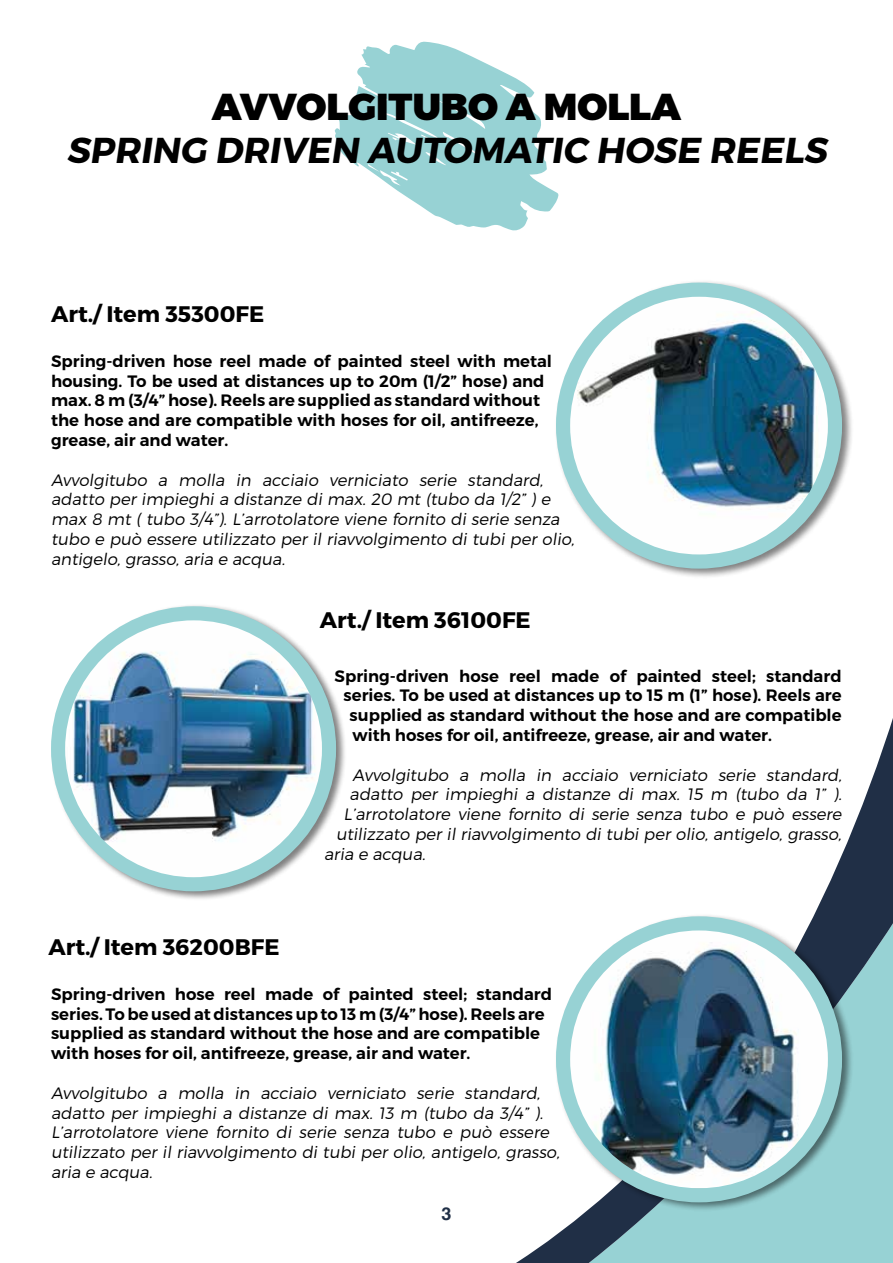
<style>
.page{position:relative;width:893px;height:1263px;background:#fff}
.page>*{position:absolute;margin:0;border:0;box-sizing:border-box;transform-origin:0 0}
.t1{font:37.5px "Trueno Blk";color:#000}
.t2{font:36px "Trueno Bd It";color:#000}
.t3{font:22.5px "Trueno Bd";color:#000}
.t4{font:700 18px "Helvetica";color:#202f46}
.t5{font:16.5px/19.8px "Trueno Lt It";color:#000}
.t6{font:16.5px/19.8px "Trueno S Bd";color:#000}
</style>
<div class="page">
<svg style="left:516px;top:718px;width:377px;height:545px"></svg>
<svg style="left:334px;top:41px;width:225px;height:190px"></svg>
<div style="left:554px;top:279px;width:299px;height:299px;background:#000;opacity:.5"></div>
<img style="left:563px;top:296px;width:272px;height:259px">
<div style="left:556px;top:283px;width:286px;height:286px;border:14px solid #97d2d4;border-radius:50%"></div>
<div style="left:50px;top:603px;width:297px;height:297px;background:#000;opacity:.5"></div>
<img style="left:59px;top:619px;width:270px;height:262px">
<div style="left:51px;top:606px;width:285px;height:285px;border:14px solid #97d2d4;border-radius:50%"></div>
<div style="left:554px;top:913px;width:299px;height:299px;background:#000;opacity:.5"></div>
<img style="left:563px;top:927px;width:272px;height:262px">
<div style="left:556px;top:916px;width:286px;height:286px;border:14px solid #97d2d4;border-radius:50%"></div>
<h1 class="t1" style="left:212px;top:83px;width:471px">AVVOLGITUBO A MOLLA</h1>
<h2 class="t2" style="left:66px;top:128px;width:762px">SPRING DRIVEN AUTOMATIC HOSE REELS</h2>
<h3 class="t3" style="left:51px;top:300px;width:215px">Art./ Item 35300FE</h3>
<p class="t6" style="left:51px;top:351px;width:502px">Spring-driven hose reel made of painted steel with metal housing. To be used at distances up to 20m (1/2” hose) and max. 8 m (3/4” hose). Reels are supplied as standard without the hose and are compatible with hoses for oil, antifreeze, grease, air and water.</p>
<p class="t5" style="left:51px;top:470px;width:525px">Avvolgitubo a molla in acciaio verniciato serie standard, adatto per impieghi a distanze di max. 20 mt (tubo da 1/2” ) e max 8 mt ( tubo 3/4”). L’arrotolatore viene fornito di serie senza tubo e può essere utilizzato per il riavvolgimento di tubi per olio, antigelo, grasso, aria e acqua.</p>
<h3 class="t3" style="left:320px;top:606px;width:212px">Art./ Item 36100FE</h3>
<h3 class="t3" style="left:48px;top:932px;width:233px">Art./ Item 36200BFE</h3>
<p class="t6" style="left:335px;top:666px;width:508px">Spring-driven hose reel made of painted steel; standard</p>
<p class="t6" style="left:344px;top:686px;width:500px">series. To be used at distances up to 15 m (1” hose). Reels are</p>
<p class="t6" style="left:350px;top:706px;width:493px">supplied as standard without the hose and are compatible</p>
<p class="t6" style="left:353px;top:725px;width:421px">with hoses for oil, antifreeze, grease, air and water.</p>
<p class="t5" style="left:353px;top:764px;width:491px">Avvolgitubo a molla in acciaio verniciato serie standard,</p>
<p class="t5" style="left:350px;top:784px;width:494px">adatto per impieghi a distanze di max. 15 m (tubo da 1” ).</p>
<p class="t5" style="left:344px;top:804px;width:500px">L’arrotolatore viene fornito di serie senza tubo e può essere</p>
<p class="t5" style="left:336px;top:824px;width:507px">utilizzato per il riavvolgimento di tubi per olio, antigelo, grasso,</p>
<p class="t5" style="left:324px;top:844px;width:103px">aria e acqua.</p>
<p class="t6" style="left:51px;top:984px;width:502px">Spring-driven hose reel made of painted steel; standard series. To be used at distances up to 13 m (3/4” hose). Reels are supplied as standard without the hose and are compatible with hoses for oil, antifreeze, grease, air and water.</p>
<p class="t5" style="left:51px;top:1083px;width:510px">Avvolgitubo a molla in acciaio verniciato serie standard, adatto per impieghi a distanze di max. 13 m (tubo da 3/4” ).<br>L’arrotolatore viene fornito di serie senza tubo e può essere utilizzato per il riavvolgimento di tubi per olio, antigelo, grasso, aria e acqua.</p>
<p class="t4" style="left:441px;top:1203px;width:12px">3</p>
</div>
